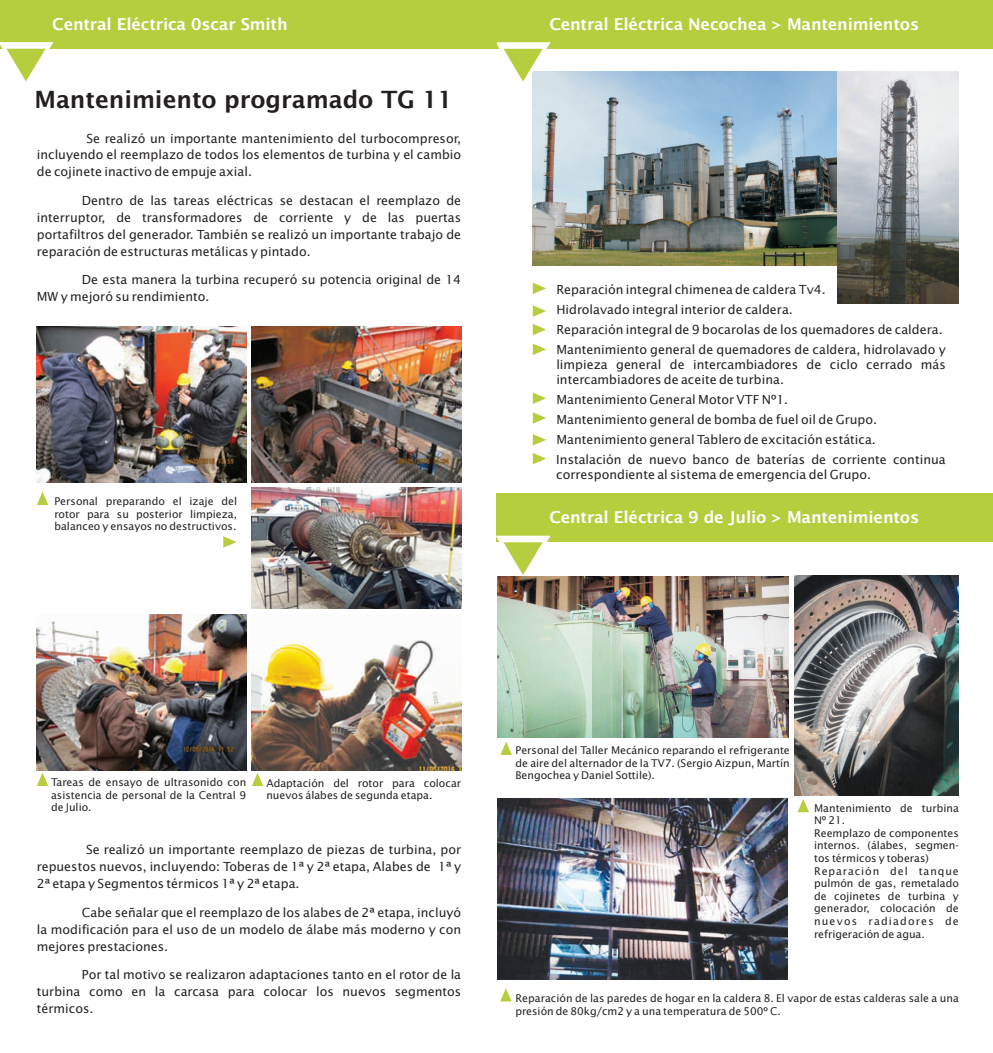
<style>
.page{position:relative;width:993px;height:1053px;background:#fff}
.page>*{position:absolute;margin:0;border:0;box-sizing:border-box;transform-origin:0 0}
.t1{font:23.75px "Lucida Sans";letter-spacing:-.01em;color:#231f20}
.t2{font:16.25px "Lucida Sans";letter-spacing:-.01em;color:#fff}
.t3{font:12.5px/16.9px "Lucida Sans";color:#231f20;text-align:justify}
.t4{font:10.62px/12.6px "Lucida Sans";color:#231f20;text-align:justify}
</style>
<div class="page">
<img style="left:532px;top:71px;width:305px;height:194px">
<div style="left:496px;top:0;width:496px;height:49px;background:#b4ce3e"></div>
<svg style="left:497px;top:42px;width:53px;height:46px"></svg>
<svg style="left:532px;top:283px;width:14px;height:11px"></svg>
<img style="left:837px;top:71px;width:121px;height:232px">
<svg style="left:532px;top:305px;width:14px;height:12px"></svg>
<svg style="left:532px;top:324px;width:14px;height:11px"></svg>
<svg style="left:532px;top:343px;width:14px;height:12px"></svg>
<svg style="left:532px;top:392px;width:14px;height:12px"></svg>
<svg style="left:532px;top:412px;width:14px;height:11px"></svg>
<svg style="left:532px;top:434px;width:14px;height:11px"></svg>
<svg style="left:532px;top:453px;width:14px;height:11px"></svg>
<svg style="left:501px;top:741px;width:10px;height:13px"></svg>
<svg style="left:797px;top:799px;width:11px;height:13px"></svg>
<div style="left:496px;top:493px;width:496px;height:49px;background:#b4ce3e"></div>
<svg style="left:496px;top:535px;width:54px;height:40px"></svg>
<img style="left:497px;top:576px;width:291px;height:161px">
<img style="left:497px;top:798px;width:290px;height:181px">
<img style="left:794px;top:575px;width:164px;height:220px">
<svg style="left:500px;top:988px;width:11px;height:13px"></svg>
<div style="left:0;top:0;width:496px;height:49px;background:#b4ce3e"></div>
<svg style="left:0;top:42px;width:53px;height:40px"></svg>
<img style="left:37px;top:326px;width:209px;height:156px">
<img style="left:251px;top:326px;width:210px;height:156px">
<img style="left:252px;top:488px;width:209px;height:120px">
<img style="left:37px;top:615px;width:209px;height:155px">
<img style="left:252px;top:640px;width:209px;height:130px">
<svg style="left:37px;top:492px;width:11px;height:13px"></svg>
<svg style="left:223px;top:536px;width:13px;height:11px"></svg>
<svg style="left:37px;top:773px;width:11px;height:13px"></svg>
<svg style="left:252px;top:773px;width:11px;height:13px"></svg>
<h2 class="t2" style="left:52px;top:17px;width:237px">Central Eléctrica 0scar Smith</h2>
<h1 class="t1" style="left:35px;top:89px;width:419px">Mantenimiento programado TG 11</h1>
<p class="t3" style="left:37px;top:131px;width:426px;text-indent:50px">Se realizó un importante mantenimiento del turbocompresor, incluyendo el reemplazo de todos los elementos de turbina y el cambio de cojinete inactivo de empuje axial.</p>
<p class="t3" style="left:37px;top:193px;width:426px;text-indent:45px">Dentro de las tareas eléctricas se destacan el reemplazo de interruptor, de transformadores de corriente y de las puertas portafiltros del generador. También se realizó un importante trabajo de reparación de estructuras metálicas y pintado.</p>
<p class="t3" style="left:37px;top:273px;width:426px;text-indent:45px">De esta manera la turbina recuperó su potencia original de 14<br>MW y mejoró su rendimiento.</p>
<p class="t4" style="left:54px;top:496px;width:184px">Personal preparando el izaje del rotor para su posterior limpieza, balanceo y ensayos no destructivos.</p>
<h2 class="t2" style="left:549px;top:17px;width:371px">Central Eléctrica Necochea &gt; Mantenimientos</h2>
<p class="t3" style="left:556px;top:280px;width:391px;line-height:20px;text-align:left">Reparación integral chimenea de caldera Tv4.<br>Hidrolavado integral interior de caldera.<br>Reparación integral de 9 bocarolas de los quemadores de caldera.<br>Mantenimiento general de quemadores de caldera, hidrolavado y</p>
<p class="t3" style="left:556px;top:358px;width:391px;line-height:15px">limpieza general de intercambiadores de ciclo cerrado más intercambiadores de aceite de turbina.</p>
<p class="t3" style="left:556px;top:390px;width:391px;line-height:20px;text-align:left">Mantenimiento General Motor VTF Nº1.<br>Mantenimiento general de bomba de fuel oil de Grupo.<br>Mantenimiento general Tablero de excitación estática.<br>Instalación de nuevo banco de baterías de corriente continua</p>
<p class="t3" style="left:556px;top:467px;width:316px">correspondiente al sistema de emergencia del Grupo.</p>
<h2 class="t2" style="left:549px;top:511px;width:371px">Central Eléctrica 9 de Julio &gt; Mantenimientos</h2>
<p class="t4" style="left:51px;top:777px;width:197px">Tareas de ensayo de ultrasonido con asistencia de personal de la Central 9 de Julio.</p>
<p class="t4" style="left:266px;top:777px;width:196px">Adaptación del rotor para colocar nuevos álabes de segunda etapa.</p>
<p class="t3" style="left:37px;top:842px;width:426px;text-indent:49px">Se realizó un importante reemplazo de piezas de turbina, por repuestos nuevos, incluyendo: Toberas de 1ª y 2ª etapa, Alabes de 1ª y 2ª etapa y Segmentos térmicos 1ª y 2ª etapa.</p>
<p class="t3" style="left:37px;top:905px;width:426px;text-indent:45px">Cabe señalar que el reemplazo de los alabes de 2ª etapa, incluyó la modificación para el uso de un modelo de álabe más moderno y con mejores prestaciones.</p>
<p class="t3" style="left:37px;top:967px;width:425px;text-indent:45px">Por tal motivo se realizaron adaptaciones tanto en el rotor de la turbina como en la carcasa para colocar los nuevos segmentos térmicos.</p>
<p class="t4" style="left:515px;top:745px;width:276px">Personal del Taller Mecánico reparando el refrigerante de aire del alternador de la TV7. (Sergio Aizpun, Martín Bengochea y Daniel Sottile).</p>
<p class="t4" style="left:813px;top:802px;width:146px;text-align:left">Mantenimiento de turbina<br>Nº 21.<br>Reemplazo de componentes internos. (álabes, segmen&shy;tos térmicos y toberas)<br>Reparación del tanque pulmón de gas, remetalado de cojinetes de turbina y generador, colocación de nuevos radiadores de refrigeración de agua.</p>
<p class="t4" style="left:515px;top:993px;width:445px">Reparación de las paredes de hogar en la caldera 8. El vapor de estas calderas sale a una presión de 80kg/cm2 y a una temperatura de 500º C.</p>
</div>
